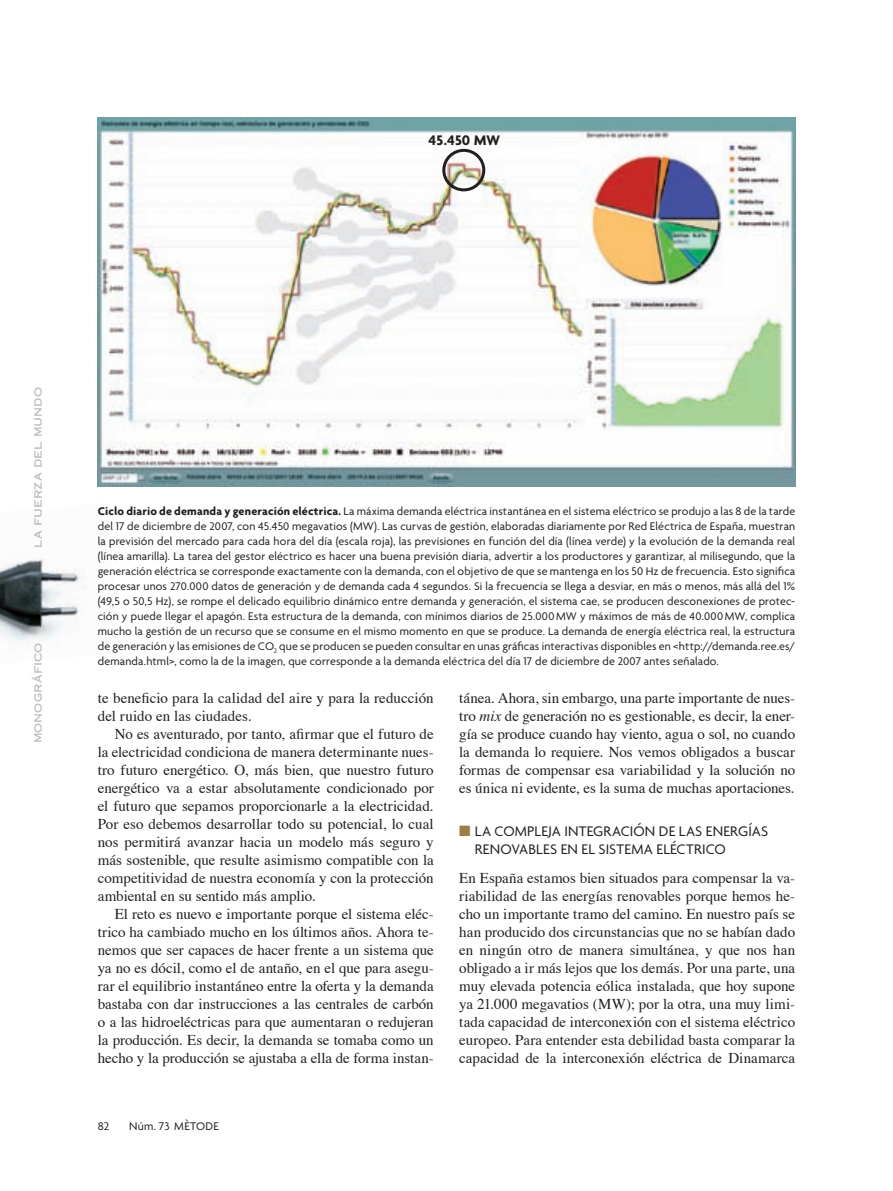
<style>
.page{position:relative;width:893px;height:1191px;background:#fff}
.page>*{position:absolute;margin:0;border:0;box-sizing:border-box;transform-origin:0 0}
.t1{font:15px/18px "Times";color:#231f20;text-align:justify}
.t2{font:15px/18px "Agenda";letter-spacing:.01em;color:#231f20}
.t3{font:700 15px "Agenda";letter-spacing:.01em;color:#231f20}
.t4{font:12px/15px "Agenda";letter-spacing:.015em;color:#231f20;text-align:justify}
.t5{font:12px "Copperplate Thirty One AB";letter-spacing:.005em;color:#bcbdc0}
.s1{font-weight:700}
.s2{font-style:italic}
.s3{color:#9d7d43}
</style>
<div class="page">
<img style="left:0;top:559px;width:86px;height:82px">
<img style="left:98px;top:117px;width:697px;height:369px">
<div style="left:442px;top:149px;width:43px;height:42px;border:3px solid #231f20;border-radius:50%"></div>
<p class="t3" style="left:429px;top:134px;width:73px">45.450 MW</p>
<p class="t5" style="left:31px;top:548px;width:162px;rotate:-90deg">la fuerza del mundo</p>
<p class="t5" style="left:31px;top:743px;width:102px;rotate:-90deg">monográfico</p>
<p class="t4" style="left:98px;top:505px;width:699px"><span class="s1">Ciclo diario de demanda y generación eléctrica.</span> La máxima demanda eléctrica instantánea en el sistema eléctrico se produjo a las 8 de la tarde del 17 de diciembre de 2007, con 45.450 megavatios (MW). Las curvas de gestión, elaboradas diariamente por Red Eléctrica de España, muestran la previsión del mercado para cada hora del día (escala roja), las previsiones en función del día (línea verde) y la evolución de la demanda real (línea amarilla). La tarea del gestor eléctrico es hacer una buena previsión diaria, advertir a los productores y garantizar, al milisegundo, que la generación eléctrica se corresponde exactamente con la demanda, con el objetivo de que se mantenga en los 50 Hz de frecuencia. Esto significa procesar unos 270.000 datos de generación y de demanda cada 4 segundos. Si la frecuencia se llega a desviar, en más o menos, más allá del 1% (49,5 o 50,5 Hz), se rompe el delicado equilibrio dinámico entre demanda y generación, el sistema cae, se producen desconexiones de protec&shy;ción y puede llegar el apagón. Esta estructura de la demanda, con mínimos diarios de 25.000 MW y máximos de más de 40.000 MW, complica mucho la gestión de un recurso que se consume en el mismo momento en que se produce. La demanda de energía eléctrica real, la estructura de generación y las emisiones de CO<sub>2</sub> que se producen se pueden consultar en unas gráficas interactivas disponibles en &lt;http://demanda.ree.es/ demanda.html&gt;, como la de la imagen, que corresponde a la demanda eléctrica del día 17 de diciembre de 2007 antes señalado.</p>
<p class="t1" style="left:98px;top:690px;width:337px">te beneficio para la calidad del aire y para la reducción del ruido en las ciudades.</p>
<p class="t1" style="left:98px;top:726px;width:337px;text-indent:17px">No es aventurado, por tanto, afirmar que el futuro de la electricidad condiciona de manera determinante nues&shy;tro futuro energético. O, más bien, que nuestro futuro energético va a estar absolutamente condicionado por el futuro que sepamos proporcionarle a la electricidad.<br>Por eso debemos desarrollar todo su potencial, lo cual nos permitirá avanzar hacia un modelo más seguro y más sostenible, que resulte asimismo compatible con la competitividad de nuestra economía y con la protección ambiental en su sentido más amplio.</p>
<p class="t1" style="left:98px;top:906px;width:337px;text-indent:17px">El reto es nuevo e importante porque el sistema eléc&shy;trico ha cambiado mucho en los últimos años. Ahora te&shy;nemos que ser capaces de hacer frente a un sistema que ya no es dócil, como el de antaño, en el que para asegu&shy;rar el equilibrio instantáneo entre la oferta y la demanda bastaba con dar instrucciones a las centrales de carbón o a las hidroeléctricas para que aumentaran o redujeran la producción. Es decir, la demanda se tomaba como un hecho y la producción se ajustaba a ella de forma instan-</p>
<p class="t4" style="left:98px;top:1119px;width:13px">82</p>
<p class="t4" style="left:129px;top:1119px;width:91px">Núm. 73 MÈTODE</p>
<p class="t1" style="left:459px;top:690px;width:337px">tánea. Ahora, sin embargo, una parte importante de nues&shy;tro <span class="s2">mix</span> de generación no es gestionable, es decir, la ener&shy;gía se produce cuando hay viento, agua o sol, no cuando la demanda lo requiere. Nos vemos obligados a buscar formas de compensar esa variabilidad y la solución no es única ni evidente, es la suma de muchas aportaciones.</p>
<p class="t2" style="left:475px;top:824px;width:295px;text-indent:-16px"><span class="s3">■</span> LA COMPLEJA INTEGRACIÓN DE LAS ENERGÍAS<br>RENOVABLES EN EL SISTEMA ELÉCTRICO</p>
<p class="t1" style="left:459px;top:870px;width:338px">En España estamos bien situados para compensar la va&shy;riabilidad de las energías renovables porque hemos he&shy;cho un importante tramo del camino. En nuestro país se han producido dos circunstancias que no se habían dado en ningún otro de manera simultánea, y que nos han obligado a ir más lejos que los demás. Por una parte, una muy elevada potencia eólica instalada, que hoy supone ya 21.000 megavatios (MW); por la otra, una muy limi&shy;tada capacidad de interconexión con el sistema eléctrico europeo. Para entender esta debilidad basta comparar la capacidad de la interconexión eléctrica de Dinamarca</p>
</div>
